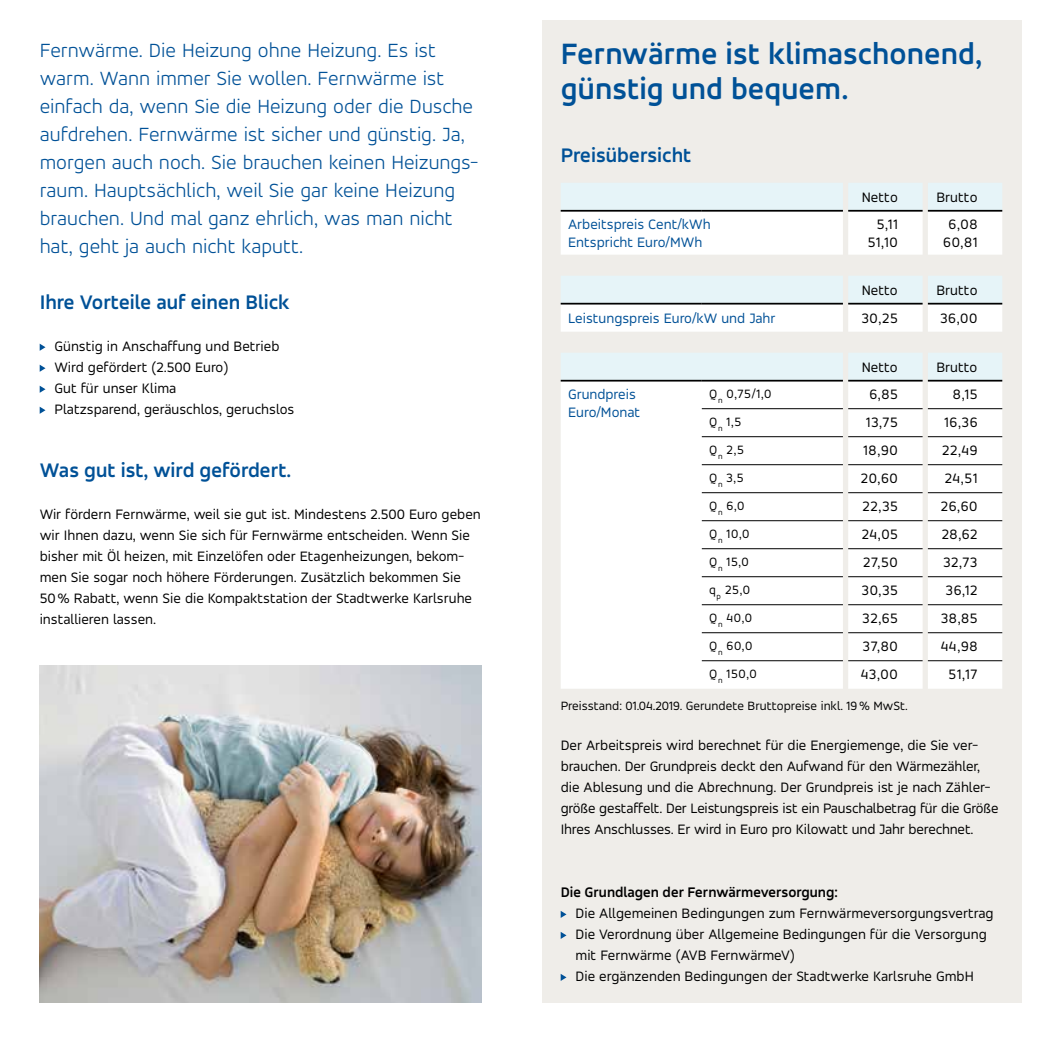
<style>
.page{position:relative;width:1042px;height:1042px;background:#fff}
.page>*{position:absolute;margin:0;border:0;box-sizing:border-box;transform-origin:0 0}
.t1{font:700 31.5px/35px "Accord Alternate";letter-spacing:.005em;color:#005197}
.t2{font:300 21px/28px "Accord Alternate";color:#005197}
.t3{font:700 21px "Accord";color:#005197}
.t4{font:14.88px/21px "Accord";color:#000}
.t5{font:14.88px/17.8px "Accord";color:#005197}
.t6{font:14.88px/17.8px "Accord";letter-spacing:.045em;color:#000;text-align:right}
.t7{font:14.88px "Accord Alternate";letter-spacing:.045em;color:#000}
.t8{font:700 14.88px "Accord";color:#000}
.t9{font:13.12px "Accord Alternate";letter-spacing:.05em;color:#000}
.t10{font:13.12px "Accord";color:#000}
</style>
<div class="page">
<div style="left:542px;top:20px;width:480px;height:982px;background:#efede9"></div>
<svg style="left:40px;top:344px;width:6px;height:7px"></svg>
<svg style="left:40px;top:365px;width:6px;height:7px"></svg>
<svg style="left:40px;top:386px;width:6px;height:7px"></svg>
<svg style="left:40px;top:407px;width:6px;height:7px"></svg>
<img style="left:40px;top:666px;width:441px;height:336px">
<div style="left:561px;top:183px;width:441px;height:28px;background:#e6f4f8"></div>
<svg style="left:561px;top:211px;width:441px;height:478px;fill:#fff"></svg>
<div style="left:561px;top:304px;width:441px;height:28px;background:#fff"></div>
<hr style="left:848px;top:210px;width:74px;height:2px;background:#000">
<hr style="left:928px;top:210px;width:74px;height:2px;background:#000">
<hr style="left:848px;top:303px;width:74px;height:1px;background:#000">
<hr style="left:928px;top:303px;width:74px;height:1px;background:#000">
<hr style="left:702px;top:408px;width:141px;height:1px;background:#000">
<hr style="left:848px;top:408px;width:74px;height:1px;background:#000">
<hr style="left:928px;top:408px;width:74px;height:1px;background:#000">
<hr style="left:702px;top:436px;width:141px;height:1px;background:#000">
<hr style="left:848px;top:436px;width:74px;height:1px;background:#000">
<hr style="left:928px;top:436px;width:74px;height:1px;background:#000">
<hr style="left:702px;top:464px;width:141px;height:1px;background:#000">
<hr style="left:848px;top:464px;width:74px;height:1px;background:#000">
<hr style="left:928px;top:464px;width:74px;height:1px;background:#000">
<hr style="left:702px;top:492px;width:141px;height:1px;background:#000">
<hr style="left:848px;top:492px;width:74px;height:1px;background:#000">
<hr style="left:928px;top:492px;width:74px;height:1px;background:#000">
<hr style="left:702px;top:520px;width:141px;height:1px;background:#000">
<hr style="left:848px;top:520px;width:74px;height:1px;background:#000">
<hr style="left:928px;top:520px;width:74px;height:1px;background:#000">
<hr style="left:702px;top:548px;width:141px;height:1px;background:#000">
<hr style="left:848px;top:548px;width:74px;height:1px;background:#000">
<hr style="left:928px;top:548px;width:74px;height:1px;background:#000">
<hr style="left:702px;top:576px;width:141px;height:1px;background:#000">
<hr style="left:848px;top:576px;width:74px;height:1px;background:#000">
<hr style="left:928px;top:576px;width:74px;height:1px;background:#000">
<hr style="left:702px;top:604px;width:141px;height:1px;background:#000">
<hr style="left:848px;top:604px;width:74px;height:1px;background:#000">
<hr style="left:928px;top:604px;width:74px;height:1px;background:#000">
<hr style="left:702px;top:632px;width:141px;height:1px;background:#000">
<hr style="left:848px;top:632px;width:74px;height:1px;background:#000">
<hr style="left:928px;top:632px;width:74px;height:1px;background:#000">
<hr style="left:702px;top:660px;width:141px;height:1px;background:#000">
<hr style="left:848px;top:660px;width:74px;height:1px;background:#000">
<hr style="left:928px;top:660px;width:74px;height:1px;background:#000">
<hr style="left:561px;top:210px;width:141px;height:2px;background:#000">
<hr style="left:702px;top:210px;width:141px;height:2px;background:#000">
<hr style="left:561px;top:303px;width:141px;height:1px;background:#000">
<hr style="left:702px;top:303px;width:141px;height:1px;background:#000">
<hr style="left:561px;top:380px;width:141px;height:1px;background:#000">
<hr style="left:702px;top:380px;width:141px;height:1px;background:#000">
<hr style="left:848px;top:380px;width:74px;height:1px;background:#000">
<hr style="left:928px;top:380px;width:74px;height:1px;background:#000">
<svg style="left:561px;top:911px;width:5px;height:7px"></svg>
<svg style="left:561px;top:932px;width:5px;height:7px"></svg>
<svg style="left:561px;top:974px;width:5px;height:7px"></svg>
<p class="t2" style="left:40px;top:35px;width:440px">Fernwärme. Die Heizung ohne Heizung. Es ist warm. Wann immer Sie wollen. Fernwärme ist einfach da, wenn Sie die Heizung oder die Dusche aufdrehen. Fernwärme ist sicher und günstig. Ja, morgen auch noch. Sie brauchen keinen Heizungs&shy;raum. Hauptsächlich, weil Sie gar keine Heizung brauchen. Und mal ganz ehrlich, was man nicht hat, geht ja auch nicht kaputt.</p>
<h1 class="t1" style="left:561px;top:35px;width:423px">Fernwärme ist klimaschonend, günstig und bequem.</h1>
<h2 class="t3" style="left:40px;top:289px;width:252px">Ihre Vorteile auf einen Blick</h2>
<p class="t4" style="left:55px;top:335px;width:241px">Günstig in Anschaffung und Betrieb<br>Wird gefördert (2.500 Euro)<br>Gut für unser Klima<br>Platzsparend, geräuschlos, geruchslos</p>
<h2 class="t3" style="left:561px;top:142px;width:132px">Preisübersicht</h2>
<p class="t4" style="left:862px;top:187px;width:37px">Netto</p>
<p class="t4" style="left:936px;top:187px;width:42px">Brutto</p>
<p class="t5" style="left:568px;top:215px;width:144px">Arbeitspreis Cent/kWh<br>Entspricht Euro/MWh</p>
<p class="t6" style="left:867px;top:215px;width:32px">5,11<br>51,10</p>
<p class="t6" style="left:943px;top:215px;width:36px;text-align:center">6,08<br>60,81</p>
<p class="t4" style="left:862px;top:280px;width:37px">Netto</p>
<p class="t4" style="left:936px;top:280px;width:42px">Brutto</p>
<p class="t5" style="left:568px;top:309px;width:209px">Leistungspreis Euro/kW und Jahr</p>
<p class="t6" style="left:862px;top:309px;width:38px">30,25</p>
<p class="t6" style="left:940px;top:309px;width:38px">36,00</p>
<p class="t4" style="left:862px;top:357px;width:37px">Netto</p>
<p class="t4" style="left:936px;top:357px;width:42px">Brutto</p>
<p class="t5" style="left:568px;top:385px;width:74px">Grundpreis<br>Euro/Monat</p>
<p class="t9" style="left:709px;top:386px;width:64px">Q<sub>n</sub> 0,75/1,0</p>
<p class="t7" style="left:869px;top:385px;width:30px">6,85</p>
<p class="t6" style="left:953px;top:385px;width:26px">8,15</p>
<p class="t9" style="left:709px;top:414px;width:34px">Q<sub>n</sub> 1,5</p>
<p class="t7" style="left:866px;top:413px;width:33px">13,75</p>
<p class="t6" style="left:944px;top:413px;width:34px">16,36</p>
<p class="t9" style="left:709px;top:442px;width:36px">Q<sub>n</sub> 2,5</p>
<p class="t7" style="left:863px;top:441px;width:36px">18,90</p>
<p class="t6" style="left:942px;top:441px;width:37px">22,49</p>
<p class="t9" style="left:709px;top:470px;width:36px">Q<sub>n</sub> 3,5</p>
<p class="t7" style="left:861px;top:469px;width:38px">20,60</p>
<p class="t6" style="left:945px;top:469px;width:34px">24,51</p>
<p class="t9" style="left:709px;top:498px;width:37px">Q<sub>n</sub> 6,0</p>
<p class="t7" style="left:862px;top:497px;width:37px">22,35</p>
<p class="t6" style="left:941px;top:497px;width:38px">26,60</p>
<p class="t9" style="left:709px;top:526px;width:42px">Q<sub>n</sub> 10,0</p>
<p class="t7" style="left:862px;top:525px;width:37px">24,05</p>
<p class="t6" style="left:941px;top:525px;width:37px">28,62</p>
<p class="t9" style="left:709px;top:554px;width:41px">Q<sub>n</sub> 15,0</p>
<p class="t7" style="left:863px;top:553px;width:36px">27,50</p>
<p class="t6" style="left:943px;top:553px;width:36px">32,73</p>
<p class="t9" style="left:709px;top:582px;width:42px">q<sub>p</sub> 25,0</p>
<p class="t7" style="left:862px;top:581px;width:37px">30,35</p>
<p class="t6" style="left:946px;top:581px;width:33px">36,12</p>
<p class="t9" style="left:709px;top:610px;width:44px">Q<sub>n</sub> 40,0</p>
<p class="t7" style="left:862px;top:609px;width:37px">32,65</p>
<p class="t6" style="left:941px;top:609px;width:38px">38,85</p>
<p class="t9" style="left:709px;top:638px;width:45px">Q<sub>n</sub> 60,0</p>
<p class="t7" style="left:863px;top:637px;width:36px">37,80</p>
<p class="t6" style="left:940px;top:637px;width:38px">44,98</p>
<p class="t9" style="left:709px;top:666px;width:49px">Q<sub>n</sub> 150,0</p>
<p class="t7" style="left:861px;top:665px;width:38px">43,00</p>
<p class="t6" style="left:948px;top:665px;width:30px">51,17</p>
<h2 class="t3" style="left:40px;top:457px;width:253px">Was gut ist, wird gefördert.</h2>
<p class="t4" style="left:40px;top:503px;width:442px">Wir fördern Fernwärme, weil sie gut ist. Mindestens 2.500 Euro geben wir Ihnen dazu, wenn Sie sich für Fernwärme entscheiden. Wenn Sie bisher mit Öl heizen, mit Einzelöfen oder Etagenheizungen, bekom&shy;men Sie sogar noch höhere Förderungen. Zusätzlich bekommen Sie 50% Rabatt, wenn Sie die Kompaktstation der Stadtwerke Karlsruhe installieren lassen.</p>
<p class="t10" style="left:561px;top:698px;width:348px">Preisstand: 01.04.2019. Gerundete Bruttopreise inkl. 19% MwSt.</p>
<p class="t4" style="left:561px;top:734px;width:439px">Der Arbeitspreis wird berechnet für die Energiemenge, die Sie ver&shy;brauchen. Der Grundpreis deckt den Aufwand für den Wärmezähler, die Ablesung und die Abrechnung. Der Grundpreis ist je nach Zähler&shy;größe gestaffelt. Der Leistungspreis ist ein Pauschalbetrag für die Größe Ihres Anschlusses. Er wird in Euro pro Kilowatt und Jahr berechnet.</p>
<p class="t8" style="left:561px;top:883px;width:279px">Die Grundlagen der Fernwärmeversorgung:</p>
<p class="t4" style="left:575px;top:902px;width:420px">Die Allgemeinen Bedingungen zum Fernwärmeversorgungsvertrag Die Verordnung über Allgemeine Bedingungen für die Versorgung mit Fernwärme (AVB FernwärmeV)<br>Die ergänzenden Bedingungen der Stadtwerke Karlsruhe GmbH</p>
</div>
